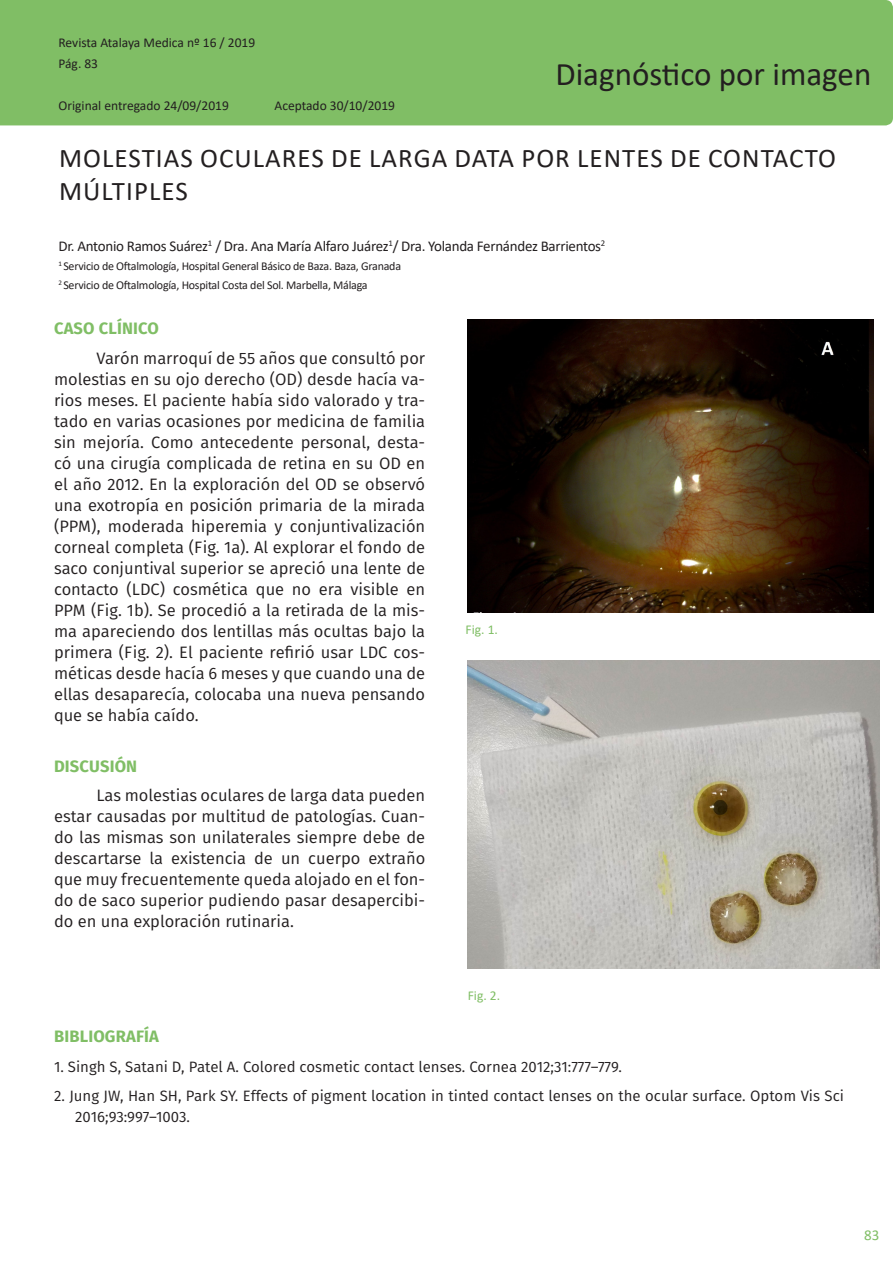
<style>
.page{position:relative;width:893px;height:1263px;background:#fff}
.page>*{position:absolute;margin:0;border:0;box-sizing:border-box;transform-origin:0 0}
.t1{font:33px "Calibri";color:#231f20}
.Encabezado_articulos{font:27px/32.4px "Calibri";letter-spacing:.04em;color:#231f20}
.Texto{font:16.5px/21px "Fira Sans";color:#231f20;text-align:justify}
.encabezado{font:700 16.5px "Fira Sans";letter-spacing:.01em;color:#80be65}
.Bibliografia{font:15px/21px "Fira Sans";color:#231f20}
.Encabezado_articulos-2{font:15px "Calibri";letter-spacing:-.02em;color:#231f20}
.t2{font:15px "Calibri";color:#80be65}
.t3{font:13.5px "Calibri";color:#231f20}
.Pie_de_imagen{font:13.5px "Calibri";color:#80be65}
.Encabezado_articulos-3{font:12px "Calibri";letter-spacing:-.02em;color:#231f20}
</style>
<div class="page">
<div style="left:0;top:0;width:893px;height:125px;background:#80be65"></div>
<img style="left:468px;top:319px;width:405px;height:294px">
<img style="left:468px;top:660px;width:411px;height:309px">
<p class="t3" style="left:58px;top:33px;width:198px">Revista Atalaya Medica nº 16 / 2019</p>
<p class="t3" style="left:58px;top:54px;width:41px">Pág. 83</p>
<p class="t3" style="left:58px;top:96px;width:172px">Original entregado 24/09/2019</p>
<p class="t3" style="left:274px;top:96px;width:122px">Aceptado 30/10/2019</p>
<h1 class="t1" style="left:555px;top:51px;width:317px">Diagnóstico por imagen</h1>
<p class="Encabezado_articulos" style="left:59px;top:141px;width:779px">MOLESTIAS OCULARES DE LARGA DATA POR LENTES DE CONTACTO<br>MÚLTIPLES</p>
<p class="Encabezado_articulos-2" style="left:58px;top:236px;width:548px">Dr. Antonio Ramos Suárez<sup>1</sup> / Dra. Ana María Alfaro Juárez<sup>1</sup>/ Dra. Yolanda Fernández Barrientos<sup>2</sup></p>
<p class="Encabezado_articulos-3" style="left:58px;top:258px;width:344px"><sup>1</sup> Servicio de Oftalmología, Hospital General Básico de Baza. Baza, Granada</p>
<p class="Encabezado_articulos-3" style="left:58px;top:276px;width:311px"><sup>2</sup> Servicio de Oftalmología, Hospital Costa del Sol. Marbella, Málaga</p>
<p class="encabezado" style="left:54px;top:315px;width:106px">CASO CLÍNICO</p>
<p class="Texto" style="left:54px;top:347px;width:373px;text-indent:43px">Varón marroquí de 55 años que consultó por molestias en su ojo derecho (OD) desde hacía va&shy;rios meses. El paciente había sido valorado y tra&shy;tado en varias ocasiones por medicina de familia sin mejoría. Como antecedente personal, desta&shy;có una cirugía complicada de retina en su OD en el año 2012. En la exploración del OD se observó una exotropía en posición primaria de la mirada (PPM), moderada hiperemia y conjuntivalización corneal completa (Fig. 1a). Al explorar el fondo de saco conjuntival superior se apreció una lente de contacto (LDC) cosmética que no era visible en PPM (Fig. 1b). Se procedió a la retirada de la mis&shy;ma apareciendo dos lentillas más ocultas bajo la primera (Fig. 2). El paciente refirió usar LDC cos&shy;méticas desde hacía 6 meses y que cuando una de ellas desaparecía, colocaba una nueva pensando que se había caído.</p>
<p class="encabezado" style="left:54px;top:752px;width:85px">DISCUSIÓN</p>
<p class="Texto" style="left:54px;top:784px;width:373px;text-indent:43px">Las molestias oculares de larga data pueden estar causadas por multitud de patologías. Cuan&shy;do las mismas son unilaterales siempre debe de descartarse la existencia de un cuerpo extraño que muy frecuentemente queda alojado en el fon&shy;do de saco superior pudiendo pasar desapercibi&shy;do en una exploración rutinaria.</p>
<p class="Pie_de_imagen" style="left:466px;top:620px;width:34px">Fig. 1.</p>
<p class="Pie_de_imagen" style="left:468px;top:986px;width:34px">Fig. 2.</p>
<p class="encabezado" style="left:54px;top:1023px;width:106px">BIBLIOGRAFÍA</p>
<p class="Bibliografia" style="left:54px;top:1056px;width:570px">1. Singh S, Satani D, Patel A. Colored cosmetic contact lenses. Cornea 2012;31:777–779.</p>
<p class="Bibliografia" style="left:75px;top:1085px;width:770px;text-indent:-21px">2. Jung JW, Han SH, Park SY. Effects of pigment location in tinted contact lenses on the ocular surface. Optom Vis Sci<br>2016;93:997–1003.</p>
<p class="t2" style="left:864px;top:1224px;width:17px">83</p>
</div>
